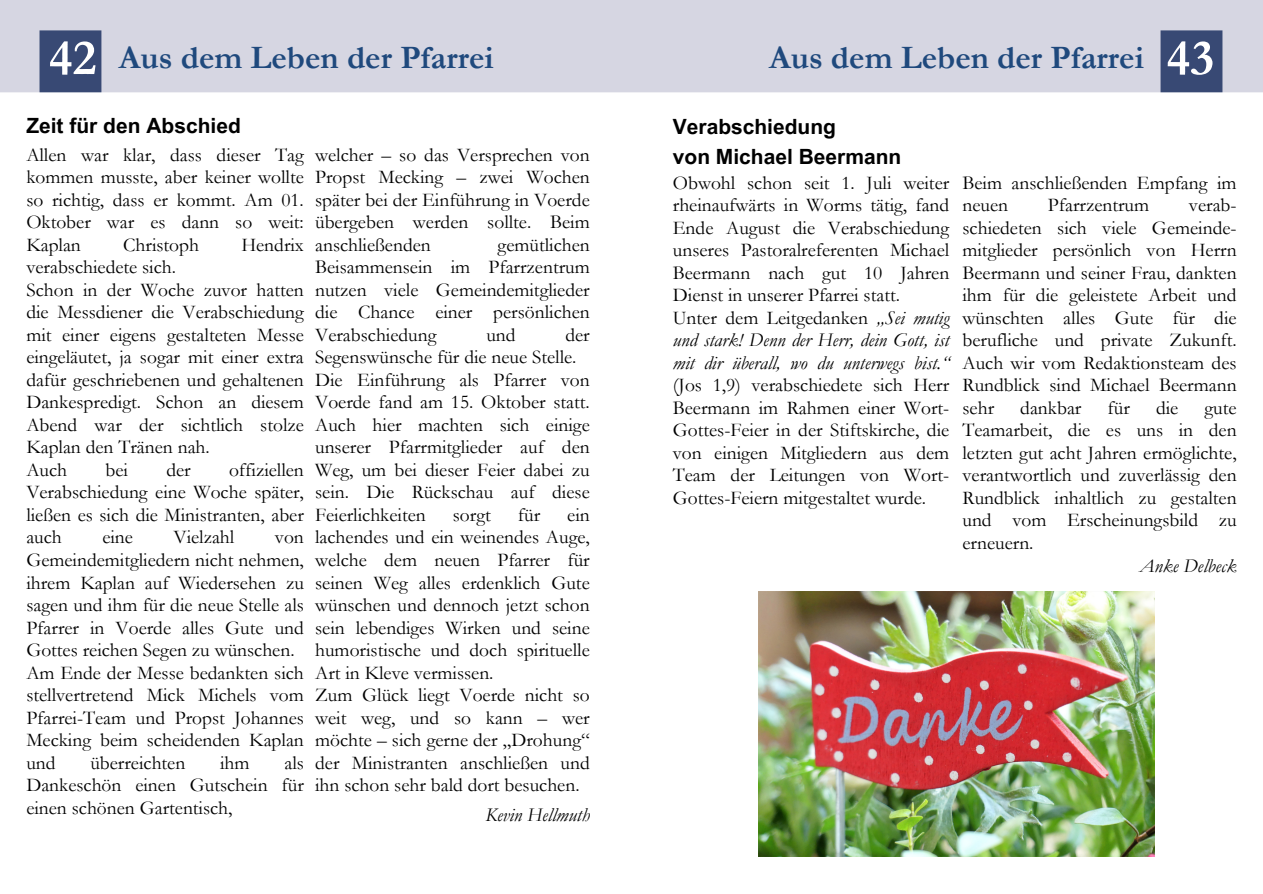
<style>
.page{position:relative;width:1263px;height:894px;background:#fff}
.page>*{position:absolute;margin:0;border:0;box-sizing:border-box;transform-origin:0 0}
.t1{font:700 50.85px "Garamond";color:#fff}
.t2{font:700 33px "Garamond";color:#1f497d}
.t3{font:700 21px "Arial MT Pro";color:#000}
.t4{font:19.5px/22.5px "Garamond";color:#000;text-align:justify}
.t5{font:italic 19.5px "Garamond";color:#000}
.s1{font-style:italic}
</style>
<div class="page">
<img style="left:0;top:0;width:1263px;height:857px">
<img style="left:759px;top:591px;width:396px;height:265px">
<p class="t1" style="left:49px;top:30px;width:49px">42</p>
<p class="t2" style="left:119px;top:40px;width:376px">Aus dem Leben der Pfarrei</p>
<p class="t2" style="left:769px;top:40px;width:376px">Aus dem Leben der Pfarrei</p>
<p class="t1" style="left:1166px;top:30px;width:49px">43</p>
<p class="t3" style="left:26px;top:117px;width:216px">Zeit für den Abschied</p>
<p class="t4" style="left:26px;top:144px;width:279px">Allen war klar, dass dieser Tag kommen musste, aber keiner wollte so richtig, dass er kommt. Am 01.<br>Oktober war es dann so weit:<br>Kaplan</p>
<p class="t4" style="left:123px;top:234px;width:77px">Christoph</p>
<p class="t4" style="left:241px;top:234px;width:64px">Hendrix</p>
<p class="t4" style="left:26px;top:256px;width:151px">verabschiedete sich.</p>
<p class="t4" style="left:26px;top:279px;width:279px">Schon in der Woche zuvor hatten die Messdiener die Verabschiedung mit einer eigens gestalteten Messe eingeläutet, ja sogar mit einer extra dafür geschriebenen und gehaltenen Dankespredigt. Schon an diesem Abend war der sichtlich stolze Kaplan den Tränen nah.</p>
<p class="t4" style="left:26px;top:458px;width:42px">Auch</p>
<p class="t4" style="left:105px;top:458px;width:24px">bei</p>
<p class="t4" style="left:166px;top:458px;width:26px">der</p>
<p class="t4" style="left:26px;top:458px;width:279px;text-indent:203px">offiziellen Verabschiedung eine Woche später, ließen es sich die Ministranten, aber auch</p>
<p class="t4" style="left:102px;top:526px;width:32px">eine</p>
<p class="t4" style="left:173px;top:526px;width:62px">Vielzahl</p>
<p class="t4" style="left:26px;top:526px;width:279px;text-indent:249px">von Gemeindemitgliedern nicht nehmen, ihrem Kaplan auf Wiedersehen zu sagen und ihm für die neue Stelle als Pfarrer in Voerde alles Gute und Gottes reichen Segen zu wünschen.</p>
<p class="t4" style="left:26px;top:661px;width:279px">Am Ende der Messe bedankten sich stellvertretend Mick Michels vom Pfarrei-Team und Propst Johannes Mecking beim scheidenden Kaplan und</p>
<p class="t4" style="left:90px;top:751px;width:96px">überreichten</p>
<p class="t4" style="left:220px;top:751px;width:31px">ihm</p>
<p class="t4" style="left:26px;top:751px;width:279px;text-indent:258px">als Dankeschön einen Gutschein für einen schönen Gartentisch,</p>
<p class="t4" style="left:315px;top:144px;width:276px">welcher – so das Versprechen von Propst Mecking – zwei Wochen später bei der Einführung in Voerde übergeben werden sollte. Beim anschließenden</p>
<p class="t4" style="left:315px;top:234px;width:276px;text-indent:182px">gemütlichen Beisammensein im Pfarrzentrum nutzen viele Gemeindemitglieder die Chance einer persönlichen Verabschiedung</p>
<p class="t4" style="left:315px;top:324px;width:276px;text-indent:250px">der<br>Segenswünsche für die neue Stelle.</p>
<p class="t4" style="left:315px;top:369px;width:276px">Die Einführung als Pfarrer von Voerde fand am 15. Oktober statt.<br>Auch hier machten sich einige unserer Pfarrmitglieder auf den Weg, um bei dieser Feier dabei zu sein. Die Rückschau auf diese Feierlichkeiten</p>
<p class="t4" style="left:486px;top:324px;width:31px">und</p>
<p class="t4" style="left:453px;top:503px;width:39px">sorgt</p>
<p class="t4" style="left:518px;top:503px;width:24px">für</p>
<p class="t4" style="left:315px;top:503px;width:276px;text-indent:252px">ein lachendes und ein weinendes Auge, welche dem neuen Pfarrer für seinen Weg alles erdenklich Gute wünschen und dennoch jetzt schon sein lebendiges Wirken und seine humoristische und doch spirituelle Art in Kleve vermissen.</p>
<p class="t4" style="left:315px;top:683px;width:276px">Zum Glück liegt Voerde nicht so weit weg, und so kann – wer möchte – sich gerne der „Drohung“ der Ministranten anschließen und ihn schon sehr bald dort besuchen.</p>
<p class="t5" style="left:485px;top:804px;width:106px">Kevin Hellmuth</p>
<p class="t3" style="left:673px;top:119px;width:165px">Verabschiedung</p>
<p class="t3" style="left:673px;top:148px;width:230px">von Michael Beermann</p>
<p class="t4" style="left:673px;top:171px;width:278px">Obwohl schon seit 1. Juli weiter rheinaufwärts in Worms tätig, fand Ende August die Verabschiedung unseres Pastoralreferenten Michael Beermann nach gut 10 Jahren Dienst in unserer Pfarrei statt.</p>
<p class="t4" style="left:673px;top:306px;width:278px">Unter dem Leitgedanken <span class="s1">„Sei mutig und stark! Denn der Herr, dein Gott, ist mit dir überall, wo du unterwegs bist.“ </span>(Jos 1,9) verabschiedete sich Herr Beermann im Rahmen einer Wort-Gottes-Feier in der Stiftskirche, die von einigen Mitgliedern aus dem Team der Leitungen von Wort-Gottes-Feiern mitgestaltet wurde.</p>
<p class="t4" style="left:962px;top:171px;width:276px">Beim anschließenden Empfang im neuen</p>
<p class="t4" style="left:962px;top:194px;width:276px;text-indent:226px">verab&shy;schiedeten sich viele Gemeinde&shy;mitglieder persönlich von Herrn Beermann und seiner Frau, dankten ihm für die geleistete Arbeit und wünschten alles Gute für die berufliche und private Zukunft.<br>Auch wir vom Redaktionsteam des Rundblick sind Michael Beermann sehr</p>
<p class="t4" style="left:1048px;top:194px;width:103px">Pfarrzentrum</p>
<p class="t4" style="left:1020px;top:396px;width:63px">dankbar</p>
<p class="t4" style="left:1107px;top:396px;width:24px">für</p>
<p class="t4" style="left:1156px;top:396px;width:24px">die</p>
<p class="t4" style="left:962px;top:396px;width:276px;text-indent:242px">gute Teamarbeit, die es uns in den letzten gut acht Jahren ermöglichte, verantwortlich und zuverlässig den Rundblick inhaltlich zu gestalten und vom Erscheinungsbild zu erneuern.</p>
<p class="t5" style="left:1139px;top:554px;width:98px">Anke Delbeck</p>
</div>
